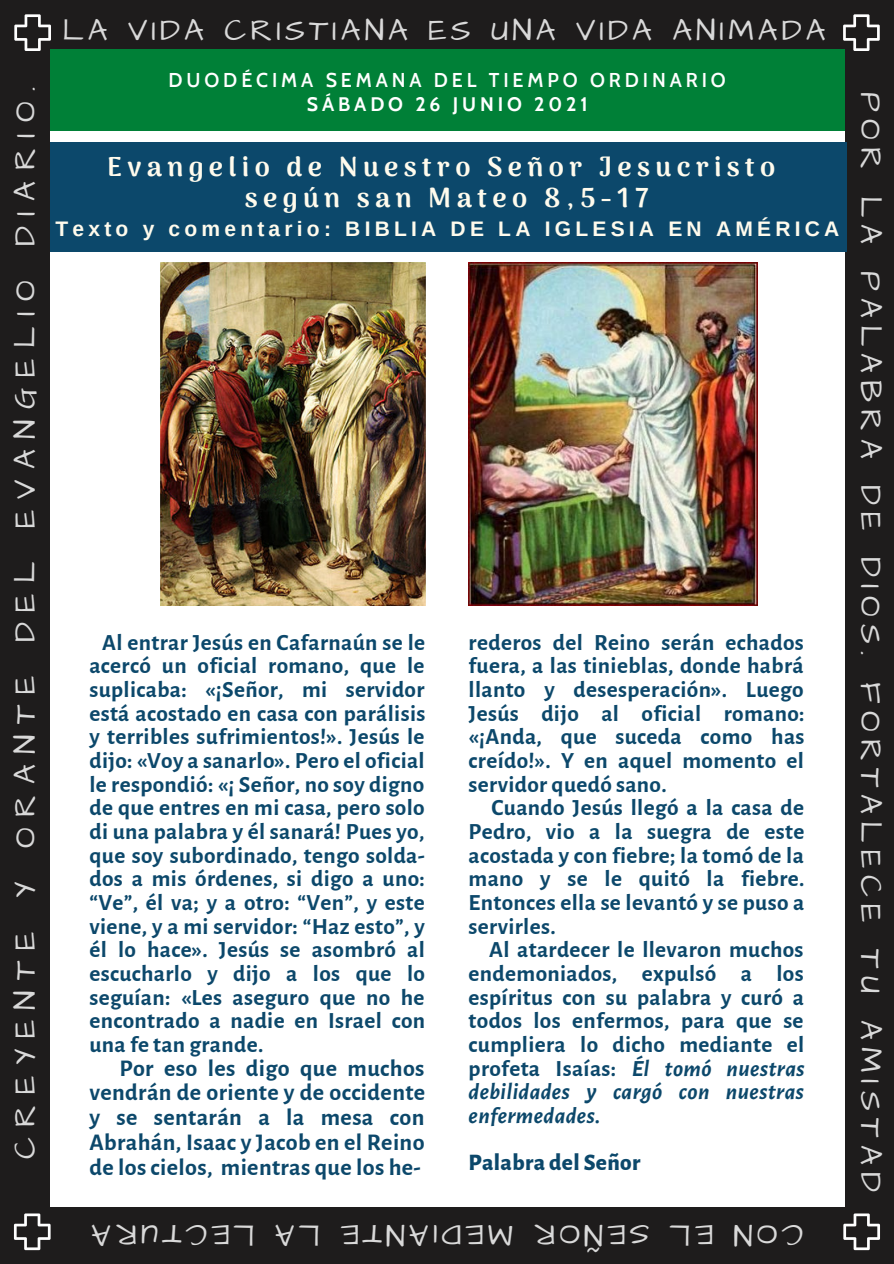
<style>
.page{position:relative;width:894px;height:1264px;background:#fff}
.page>*{position:absolute;margin:0;border:0;box-sizing:border-box;transform-origin:0 0}
.t1{font:30.9px "Architects Daughter";letter-spacing:.23em;color:#d9d9d9}
.t2{font:30.9px "Architects Daughter";letter-spacing:.345em;color:#d9d9d9}
.t3{font:30.9px "Architects Daughter";letter-spacing:.13em;color:#d9d9d9}
.t4{font:30.9px "Architects Daughter";letter-spacing:.125em;color:#d9d9d9}
.t5{font:900 27.15px "Arima Madurai";letter-spacing:.2em;color:#fffbed}
.t6{font:700 24px/24.8px "Alegreya Sans";letter-spacing:.015em;color:#0c486b;text-align:justify}
.t7{font:700 23.25px/23.7px "Alegreya Sans";letter-spacing:.015em;color:#0c486b;text-align:justify}
.t8{font:800 23.25px "Alegreya Sans";letter-spacing:.015em;color:#0c486b}
.t9{font:700 21px "Arimo";letter-spacing:.2em;color:#fffbed}
.t10{font:600 19.5px "Cabin";letter-spacing:.2em;color:#fff}
.t11{font:700 19.5px "Cabin";letter-spacing:.2em;color:#fff}
.s1{font-style:italic}
</style>
<div class="page">
<div style="left:0;top:0;width:893px;height:1263px;background:#1e1c1c"></div>
<div style="left:51px;top:65px;width:794px;height:1141px;background:#fff"></div>
<div style="left:51px;top:50px;width:793px;height:81px;background:#008037"></div>
<svg style="left:842px;top:14px;width:37px;height:37px"></svg>
<svg style="left:843px;top:1213px;width:36px;height:37px"></svg>
<svg style="left:14px;top:1213px;width:37px;height:37px"></svg>
<svg style="left:14px;top:14px;width:37px;height:37px"></svg>
<div style="left:51px;top:142px;width:795px;height:110px;background:#0c486b"></div>
<img style="left:161px;top:263px;width:264px;height:342px">
<img style="left:468px;top:263px;width:288px;height:342px">
<p class="t2" style="left:4px;top:1159px;width:1074px;rotate:-90deg">CREYENTE Y ORANTE DEL EVANGELIO DIARIO.</p>
<p class="t3" style="left:62px;top:10px;width:764px">LA VIDA CRISTIANA ES UNA VIDA ANIMADA</p>
<p class="t10" style="left:168px;top:68px;width:558px">DUODÉCIMA SEMANA DEL TIEMPO ORDINARIO</p>
<p class="t11" style="left:307px;top:92px;width:282px">SÁBADO 26 JUNIO 2021</p>
<p class="t5" style="left:107px;top:150px;width:669px">Evangelio de Nuestro Señor Jesucristo</p>
<p class="t5" style="left:245px;top:182px;width:405px">según san Mateo 8,5-17</p>
<p class="t9" style="left:55px;top:216px;width:785px">Texto y comentario: BIBLIA DE LA IGLESIA EN AMÉRICA</p>
<p class="t7" style="left:89px;top:631px;width:337px;text-indent:13px">Al entrar Jesús en Cafarnaún se le acercó un oficial romano, que le suplicaba: «¡Señor, mi servidor está acostado en casa con parálisis y terribles sufrimientos!». Jesús le dijo: «Voy a sanarlo». Pero el oficial le respondió: «¡ Señor, no soy digno de que entres en mi casa, pero solo di una palabra y él sanará! Pues yo, que soy subordinado, tengo solda&shy;dos a mis órdenes, si digo a uno: “Ve”, él va; y a otro: “Ven”, y este viene, y a mi servidor: “Haz esto”, y él lo hace». Jesús se asombró al escucharlo y dijo a los que lo seguían: «Les aseguro que no he encontrado a nadie en Israel con una fe tan grande.</p>
<p class="t6" style="left:89px;top:1056px;width:337px;text-indent:30px">Por eso les digo que muchos vendrán de oriente y de occidente y se sentarán a la mesa con Abrahán, Isaac y Jacob en el Reino de los cielos, mientras que los he-</p>
<p class="t7" style="left:468px;top:631px;width:337px">rederos del Reino serán echados fuera, a las tinieblas, donde habrá llanto y desesperación». Luego Jesús dijo al oficial romano: «¡Anda, que suceda como has creído!». Y en aquel momento el servidor quedó sano.</p>
<p class="t7" style="left:468px;top:796px;width:337px;text-indent:23px">Cuando Jesús llegó a la casa de Pedro, vio a la suegra de este acostada y con fiebre; la tomó de la mano y se le quitó la fiebre.<br>Entonces ella se levantó y se puso a servirles.</p>
<p class="t7" style="left:468px;top:938px;width:337px;text-indent:21px">Al atardecer le llevaron muchos endemoniados, expulsó a los espíritus con su palabra y curó a todos los enfermos, para que se cumpliera lo dicho mediante el profeta Isaías: <span class="s1">Él tomó nuestras debilidades y cargó con nuestras enfermedades.</span></p>
<p class="t8" style="left:468px;top:1151px;width:173px">Palabra del Señor</p>
<p class="t4" style="left:255px;top:1255px;width:165px;rotate:-180deg">LECTURA</p>
<p class="t1" style="left:320px;top:1255px;width:47px;rotate:-180deg">LA</p>
<p class="t1" style="left:513px;top:1255px;width:174px;rotate:-180deg">MED AI NTE</p>
<p class="t1" style="left:649px;top:1255px;width:117px;rotate:-180deg">SEÑOR</p>
<p class="t1" style="left:713px;top:1255px;width:45px;rotate:-180deg">EL</p>
<p class="t1" style="left:802px;top:1255px;width:71px;rotate:-180deg">CON</p>
<p class="t1" style="left:891px;top:92px;width:1100px;rotate:90deg">POR LA PALABRA DE DIOS. FORTALECE TU AMISTAD</p>
</div>
